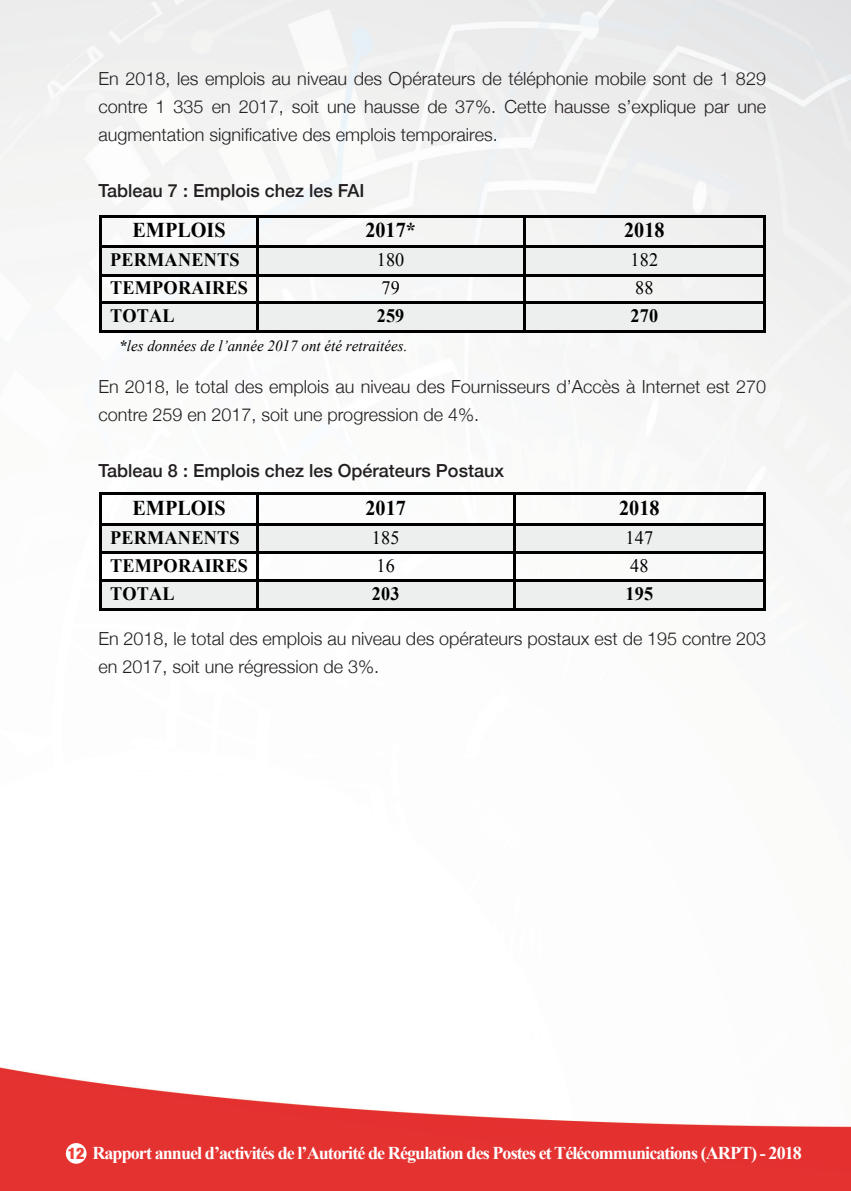
<style>
.page{position:relative;width:851px;height:1191px;background:#fff}
.page>*{position:absolute;margin:0;border:0;box-sizing:border-box;transform-origin:0 0}
.t1{font:700 21px "Times New Roman";color:#000;scale:.96 1}
.t2{font:700 19px "Times New Roman";letter-spacing:.01em;color:#000;scale:.96 1}
.t3{font:19px "Times New Roman";letter-spacing:.01em;color:#000;scale:.96 1}
.t4{font:300 18px/28px "Helvetica Neue";color:#231f20}
.t5{font:700 18px "Times New Roman";letter-spacing:-.05em;color:#fff}
.t6{font:500 18px "Helvetica Neue";color:#231f20}
.t7{font:italic 15.6px "Times New Roman";letter-spacing:.005em;color:#000;scale:.96 1}
.s1{font-weight:700}
.s2{font-family:"Helvetica Neue";font-weight:900;font-stretch:condensed;font-size:16px;color:#ee3e35}
</style>
<div class="page">
<img style="left:0;top:0;width:850px;height:1191px">
<hr style="left:102px;top:215px;width:154px;height:2px;background:#000">
<hr style="left:258px;top:215px;width:265px;height:2px;background:#000">
<hr style="left:525px;top:215px;width:238px;height:2px;background:#000">
<hr style="left:99px;top:217px;width:3px;height:29px;background:#000">
<hr style="left:256px;top:217px;width:2px;height:29px;background:#000">
<hr style="left:523px;top:217px;width:2px;height:29px;background:#000">
<hr style="left:763px;top:217px;width:2px;height:29px;background:#000">
<div style="left:102px;top:248px;width:154px;height:26px;background:#edefef"></div>
<div style="left:258px;top:248px;width:264px;height:26px;background:#edefef"></div>
<div style="left:525px;top:248px;width:238px;height:26px;background:#edefef"></div>
<hr style="left:102px;top:246px;width:154px;height:2px;background:#000">
<hr style="left:258px;top:246px;width:265px;height:2px;background:#000">
<hr style="left:525px;top:246px;width:238px;height:2px;background:#000">
<hr style="left:99px;top:248px;width:3px;height:26px;background:#000">
<hr style="left:256px;top:248px;width:2px;height:26px;background:#000">
<hr style="left:523px;top:248px;width:2px;height:26px;background:#000">
<hr style="left:763px;top:248px;width:2px;height:26px;background:#000">
<hr style="left:102px;top:274px;width:154px;height:2px;background:#000">
<hr style="left:258px;top:274px;width:265px;height:2px;background:#000">
<hr style="left:525px;top:274px;width:238px;height:2px;background:#000">
<hr style="left:99px;top:276px;width:3px;height:25px;background:#000">
<hr style="left:256px;top:276px;width:2px;height:25px;background:#000">
<hr style="left:523px;top:276px;width:2px;height:25px;background:#000">
<hr style="left:763px;top:276px;width:2px;height:25px;background:#000">
<div style="left:102px;top:304px;width:154px;height:26px;background:#edefef"></div>
<div style="left:258px;top:304px;width:264px;height:26px;background:#edefef"></div>
<div style="left:525px;top:304px;width:238px;height:26px;background:#edefef"></div>
<hr style="left:102px;top:301px;width:154px;height:3px;background:#000">
<hr style="left:258px;top:301px;width:265px;height:3px;background:#000">
<hr style="left:525px;top:301px;width:238px;height:3px;background:#000">
<hr style="left:99px;top:304px;width:3px;height:26px;background:#000">
<hr style="left:102px;top:330px;width:154px;height:3px;background:#000">
<hr style="left:256px;top:304px;width:2px;height:26px;background:#000">
<hr style="left:258px;top:330px;width:265px;height:3px;background:#000">
<hr style="left:523px;top:304px;width:2px;height:26px;background:#000">
<hr style="left:525px;top:330px;width:238px;height:3px;background:#000">
<hr style="left:763px;top:304px;width:2px;height:26px;background:#000">
<hr style="left:102px;top:492px;width:154px;height:3px;background:#000">
<hr style="left:258px;top:492px;width:255px;height:3px;background:#000">
<hr style="left:516px;top:492px;width:247px;height:3px;background:#000">
<hr style="left:99px;top:495px;width:3px;height:28px;background:#000">
<hr style="left:256px;top:495px;width:2px;height:28px;background:#000">
<hr style="left:513px;top:495px;width:3px;height:28px;background:#000">
<hr style="left:763px;top:495px;width:2px;height:28px;background:#000">
<div style="left:102px;top:526px;width:154px;height:25px;background:#edefef"></div>
<div style="left:258px;top:526px;width:255px;height:25px;background:#edefef"></div>
<div style="left:515px;top:526px;width:248px;height:25px;background:#edefef"></div>
<hr style="left:102px;top:523px;width:154px;height:3px;background:#000">
<hr style="left:258px;top:523px;width:255px;height:3px;background:#000">
<hr style="left:516px;top:523px;width:247px;height:3px;background:#000">
<hr style="left:99px;top:526px;width:3px;height:25px;background:#000">
<hr style="left:256px;top:526px;width:2px;height:25px;background:#000">
<hr style="left:513px;top:526px;width:3px;height:25px;background:#000">
<hr style="left:763px;top:526px;width:2px;height:25px;background:#000">
<hr style="left:102px;top:551px;width:154px;height:3px;background:#000">
<hr style="left:258px;top:551px;width:255px;height:3px;background:#000">
<hr style="left:516px;top:551px;width:247px;height:3px;background:#000">
<hr style="left:99px;top:554px;width:3px;height:25px;background:#000">
<hr style="left:256px;top:554px;width:2px;height:25px;background:#000">
<hr style="left:513px;top:554px;width:3px;height:25px;background:#000">
<hr style="left:763px;top:554px;width:2px;height:25px;background:#000">
<div style="left:102px;top:582px;width:154px;height:25px;background:#edefef"></div>
<div style="left:258px;top:582px;width:255px;height:25px;background:#edefef"></div>
<div style="left:515px;top:582px;width:248px;height:25px;background:#edefef"></div>
<hr style="left:102px;top:579px;width:154px;height:3px;background:#000">
<hr style="left:258px;top:579px;width:255px;height:3px;background:#000">
<hr style="left:516px;top:579px;width:247px;height:3px;background:#000">
<hr style="left:99px;top:582px;width:3px;height:26px;background:#000">
<hr style="left:102px;top:608px;width:154px;height:2px;background:#000">
<hr style="left:256px;top:582px;width:2px;height:26px;background:#000">
<hr style="left:258px;top:608px;width:255px;height:2px;background:#000">
<hr style="left:513px;top:582px;width:3px;height:26px;background:#000">
<hr style="left:516px;top:608px;width:247px;height:2px;background:#000">
<hr style="left:763px;top:582px;width:2px;height:26px;background:#000">
<div style="left:66px;top:1143px;width:20px;height:20px;background:#fff;border-radius:50%"></div>
<p class="t4" style="left:98px;top:63px;width:669px;text-align:justify">En 2018, les emplois au niveau des Opérateurs de téléphonie mobile sont de 1 829 contre 1 335 en 2017, soit une hausse de 37%. Cette hausse s’explique par une augmentation significative des emplois temporaires.</p>
<p class="t6" style="left:98px;top:176px;width:268px">Tableau 7 : Emplois chez les FAI</p>
<p class="t1" style="left:132px;top:216px;width:99px">EMPLOIS</p>
<p class="t1" style="left:365px;top:216px;width:54px">2017*</p>
<p class="t1" style="left:624px;top:216px;width:44px">2018</p>
<p class="t2" style="left:110px;top:246px;width:136px">PERMANENTS</p>
<p class="t3" style="left:376px;top:247px;width:30px">180</p>
<p class="t3" style="left:630px;top:247px;width:30px">182</p>
<p class="t2" style="left:110px;top:274px;width:145px">TEMPORAIRES</p>
<p class="t3" style="left:381px;top:275px;width:21px">79</p>
<p class="t3" style="left:635px;top:275px;width:21px">88</p>
<p class="t2" style="left:110px;top:303px;width:69px">TOTAL</p>
<p class="t2" style="left:376px;top:303px;width:30px">259</p>
<p class="t2" style="left:630px;top:303px;width:30px">270</p>
<p class="t7" style="left:119px;top:335px;width:302px"><span class="s1">*</span>les données de l’année 2017 ont été retraitées.</p>
<p class="t4" style="left:98px;top:371px;width:669px">En 2018, le total des emplois au niveau des Fournisseurs d’Accès à Internet est 270 contre 259 en 2017, soit une progression de 4%.</p>
<p class="t6" style="left:98px;top:456px;width:407px">Tableau 8 : Emplois chez les Opérateurs Postaux</p>
<p class="t1" style="left:132px;top:493px;width:99px">EMPLOIS</p>
<p class="t1" style="left:365px;top:493px;width:44px">2017</p>
<p class="t1" style="left:619px;top:493px;width:44px">2018</p>
<p class="t2" style="left:110px;top:524px;width:136px">PERMANENTS</p>
<p class="t3" style="left:372px;top:524px;width:30px">185</p>
<p class="t3" style="left:625px;top:524px;width:30px">147</p>
<p class="t2" style="left:110px;top:552px;width:145px">TEMPORAIRES</p>
<p class="t3" style="left:376px;top:552px;width:21px">16</p>
<p class="t3" style="left:630px;top:552px;width:21px">48</p>
<p class="t2" style="left:110px;top:580px;width:69px">TOTAL</p>
<p class="t2" style="left:372px;top:580px;width:30px">203</p>
<p class="t2" style="left:625px;top:580px;width:30px">195</p>
<p class="t4" style="left:98px;top:623px;width:669px">En 2018, le total des emplois au niveau des opérateurs postaux est de 195 contre 203 en 2017, soit une régression de 3%.</p>
<p class="t5" style="left:68px;top:1141px;width:735px"><span class="s2">12</span> Rapport annuel d’activités de l’Autorité de Régulation des Postes et Télécommunications (ARPT) - 2018</p>
</div>
